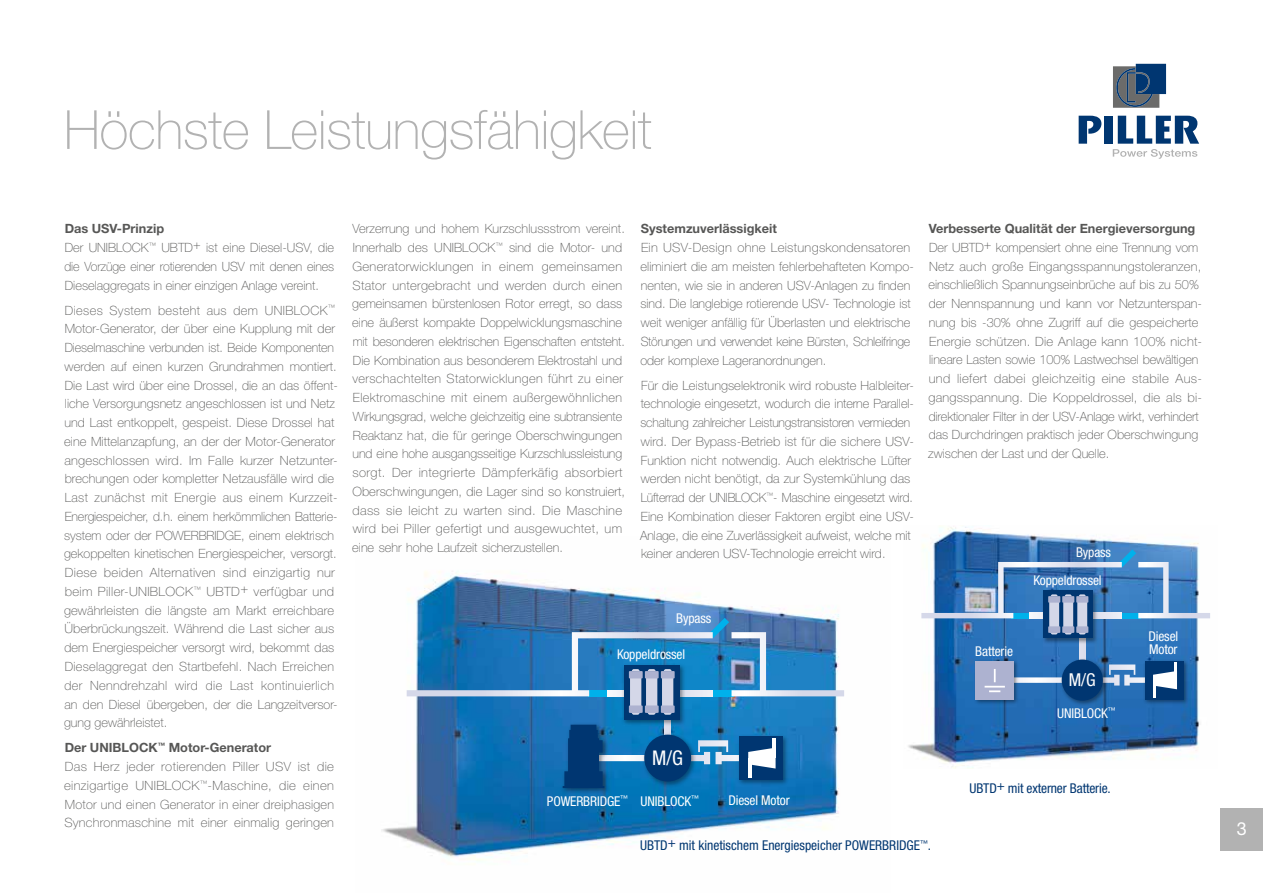
<style>
.page{position:relative;width:1263px;height:893px;background:#fff}
.page>*{position:absolute;margin:0;border:0;box-sizing:border-box;transform-origin:0 0}
.t1{font:100 54px "Helvetica Neue";letter-spacing:-.01em;color:#b2b2b2}
.t2{font:condensed 20.25px "Helvetica Neue";color:#fff}
.t3{font:18px "Helvetica Neue";color:#fff}
.t4{font:condensed 17.85px "Helvetica Neue";color:#fff}
.t5{font:condensed 13.5px/13.5px "Helvetica Neue";letter-spacing:-.01em;color:#fff}
.t6{font:condensed 13.5px "Helvetica Neue";color:#003671}
.t7{font:100 12.75px/18.8px "Helvetica Neue";letter-spacing:.005em;color:#575756}
.t8{font:700 12.75px "Helvetica Neue";color:#575756}
.s1{font-weight:700}
</style>
<div class="page">
<svg style="left:1079px;top:116px;width:22px;height:28px"></svg>
<div style="left:1104px;top:116px;width:9px;height:28px;background:#003671"></div>
<svg style="left:1113px;top:116px;width:86px;height:43px"></svg>
<svg style="left:1113px;top:64px;width:53px;height:44px;background:#48607a"></svg>
<img style="left:381px;top:571px;width:463px;height:290px">
<img style="left:620px;top:696px;width:67px;height:29px">
<div style="left:624px;top:666px;width:55px;height:54px;background:#003671"></div>
<div style="left:630px;top:673px;width:11px;height:40px;background:#d4d7e8;border-radius:2px"></div>
<svg style="left:632px;top:713px;width:7px;height:2px"></svg>
<div style="left:629px;top:705px;width:14px;height:8px;background:#adb2d0"></div>
<div style="left:646px;top:673px;width:11px;height:40px;background:#d4d7e8;border-radius:2px"></div>
<svg style="left:648px;top:713px;width:7px;height:2px"></svg>
<div style="left:645px;top:705px;width:14px;height:8px;background:#adb2d0"></div>
<div style="left:662px;top:673px;width:11px;height:40px;background:#d4d7e8;border-radius:2px"></div>
<svg style="left:407px;top:618px;width:437px;height:78px;background:#478abe"></svg>
<svg style="left:664px;top:713px;width:7px;height:2px"></svg>
<div style="left:661px;top:671px;width:14px;height:7px;background:#adb2d0"></div>
<div style="left:661px;top:705px;width:14px;height:8px;background:#adb2d0"></div>
<img style="left:775px;top:732px;width:16px;height:56px">
<div style="left:739px;top:736px;width:44px;height:44px;background:#003671"></div>
<img style="left:559px;top:721px;width:53px;height:75px">
<svg style="left:563px;top:725px;width:212px;height:63px;background:#206ba4"></svg>
<img style="left:908px;top:527px;width:302px;height:241px">
<div style="left:1079px;top:625px;width:6px;height:54px;background:#dddfed"></div>
<img style="left:1040px;top:618px;width:59px;height:27px">
<svg style="left:1044px;top:618px;width:49px;height:20px"></svg>
<div style="left:1049px;top:598px;width:10px;height:35px;background:#d4d7e8;border-radius:2px"></div>
<div style="left:1048px;top:626px;width:12px;height:7px;background:#adb2d0"></div>
<div style="left:1063px;top:598px;width:10px;height:35px;background:#d4d7e8;border-radius:2px"></div>
<div style="left:1062px;top:626px;width:12px;height:7px;background:#adb2d0"></div>
<div style="left:1077px;top:598px;width:10px;height:35px;background:#d4d7e8;border-radius:2px"></div>
<svg style="left:921px;top:549px;width:289px;height:69px;background:#6191c2"></svg>
<div style="left:1076px;top:596px;width:12px;height:7px;background:#adb2d0"></div>
<div style="left:1076px;top:626px;width:12px;height:7px;background:#adb2d0"></div>
<img style="left:1058px;top:656px;width:52px;height:51px">
<div style="left:1062px;top:659px;width:41px;height:42px;background:#003671;border-radius:50%"></div>
<img style="left:972px;top:658px;width:49px;height:48px">
<div style="left:976px;top:661px;width:38px;height:38px;background:#adb2d0"></div>
<img style="left:1142px;top:658px;width:48px;height:48px">
<div style="left:1145px;top:661px;width:38px;height:38px;background:#003671"></div>
<hr style="left:984px;top:686px;width:21px;height:2px;background:#fff">
<svg style="left:989px;top:664px;width:188px;height:28px"></svg>
<hr style="left:1153px;top:680px;width:3px;height:18px;background:#fff">
<hr style="left:1174px;top:663px;width:3px;height:17px;background:#fff">
<div style="left:1220px;top:808px;width:43px;height:42px;background:#b2b2b2"></div>
<h1 class="t1" style="left:64px;top:100px;width:590px">Höchste Leistungsfähigkeit</h1>
<p class="t7" style="left:64px;top:219px;width:271px"><span class="s1">Das USV-Prinzip<br></span>Der UNIBLOCK<sup>™</sup> UBTD+ ist eine Diesel-USV, die die Vorzüge einer rotierenden USV mit denen eines Dieselaggregats in einer einzigen Anlage vereint.</p>
<p class="t7" style="left:64px;top:301px;width:275px">Dieses System besteht aus dem UNIBLOCK<sup>™ </sup>Motor-Generator, der über eine Kupplung mit der Dieselmaschine verbunden ist. Beide Komponenten werden auf einen kurzen Grundrahmen montiert.<br>Die Last wird über eine Drossel, die an das öffent&shy;liche Versorgungsnetz angeschlossen ist und Netz und Last entkoppelt, gespeist. Diese Drossel hat eine Mittelanzapfung, an der der Motor-Generator angeschlossen wird. Im Falle kurzer Netzunter&shy;brechungen oder kompletter Netzausfälle wird die Last zunächst mit Energie aus einem Kurzzeit-Energiespeicher, d.h. einem herkömmlichen Batterie&shy;system oder der POWERBRIDGE, einem elektrisch gekoppelten kinetischen Energiespeicher, versorgt.<br>Diese beiden Alternativen sind einzigartig nur beim Piller-UNIBLOCK<sup>™</sup> UBTD+ verfügbar und gewährleisten die längste am Markt erreichbare Überbrückungszeit. Während die Last sicher aus dem Energiespeicher versorgt wird, bekommt das Dieselaggregat den Startbefehl. Nach Erreichen der Nenndrehzahl wird die Last kontinuierlich an den Diesel übergeben, der die Langzeitversor&shy;gung gewährleistet.</p>
<p class="t7" style="left:64px;top:738px;width:271px"><span class="s1">Der UNIBLOCK</span><sup>™</sup> <span class="s1">Motor-Generator<br></span>Das Herz jeder rotierenden Piller USV ist die einzigartige UNIBLOCK<sup>™</sup>-Maschine, die einen Motor und einen Generator in einer dreiphasigen Synchronmaschine mit einer einmalig geringen</p>
<p class="t7" style="left:352px;top:219px;width:274px">Verzerrung und hohem Kurzschlussstrom vereint.<br>Innerhalb des UNIBLOCK<sup>™</sup> sind die Motor- und Generatorwicklungen in einem gemeinsamen Stator untergebracht und werden durch einen gemeinsamen bürstenlosen Rotor erregt, so dass eine äußerst kompakte Doppelwicklungsmaschine mit besonderen elektrischen Eigenschaften entsteht.<br>Die Kombination aus besonderem Elektrostahl und verschachtelten Statorwicklungen führt zu einer Elektromaschine mit einem außergewöhnlichen Wirkungsgrad, welche gleichzeitig eine subtransiente Reaktanz hat, die für geringe Oberschwingungen und eine hohe ausgangsseitige Kurzschlussleistung sorgt. Der integrierte Dämpferkäfig absorbiert Oberschwingungen, die Lager sind so konstruiert, dass sie leicht zu warten sind. Die Maschine wird bei Piller gefertigt und ausgewuchtet, um eine sehr hohe Laufzeit sicherzustellen.</p>
<p class="t8" style="left:641px;top:221px;width:137px">Systemzuverlässigkeit</p>
<p class="t7" style="left:640px;top:238px;width:273px">Ein USV-Design ohne Leistungskondensatoren eliminiert die am meisten fehlerbehafteten Kompo&shy;nenten, wie sie in anderen USV-Anlagen zu finden sind. Die langlebige rotierende USV- Technologie ist weit weniger anfällig für Überlasten und elektrische Störungen und verwendet keine Bürsten, Schleifringe oder komplexe Lageranordnungen.</p>
<p class="t7" style="left:640px;top:376px;width:276px">Für die Leistungselektronik wird robuste Halbleiter&shy;technologie eingesetzt, wodurch die interne Parallel&shy;schaltung zahlreicher Leistungstransistoren vermieden wird. Der Bypass-Betrieb ist für die sichere USV-Funktion nicht notwendig. Auch elektrische Lüfter werden nicht benötigt, da zur Systemkühlung das Lüfterrad der UNIBLOCK<sup>™</sup>- Maschine eingesetzt wird.<br>Eine Kombination dieser Faktoren ergibt eine USV-Anlage, die eine Zuverlässigkeit aufweist, welche mit keiner anderen USV-Technologie erreicht wird.</p>
<p class="t5" style="left:676px;top:611px;width:37px">Bypass</p>
<p class="t5" style="left:617px;top:647px;width:70px">Koppeldrossel</p>
<h2 class="t2" style="left:652px;top:746px;width:32px">M/G</h2>
<p class="t5" style="left:547px;top:794px;width:153px">POWERBRIDGE<sup>™</sup> UNIBLOCK<sup>™</sup></p>
<p class="t5" style="left:728px;top:794px;width:63px">Diesel Motor</p>
<p class="t8" style="left:929px;top:221px;width:268px">Verbesserte Qualität der Energieversorgung</p>
<p class="t7" style="left:928px;top:238px;width:275px">Der UBTD+ kompensiert ohne eine Trennung vom Netz auch große Eingangsspannungstoleranzen, einschließlich Spannungseinbrüche auf bis zu 50% der Nennspannung und kann vor Netzunterspan&shy;nung bis -30% ohne Zugriff auf die gespeicherte Energie schützen. Die Anlage kann 100% nicht&shy;lineare Lasten sowie 100% Lastwechsel bewältigen und liefert dabei gleichzeitig eine stabile Aus&shy;gangsspannung. Die Koppeldrossel, die als bi&shy;direktionaler Filter in der USV-Anlage wirkt, verhindert das Durchdringen praktisch jeder Oberschwingung zwischen der Last und der Quelle.</p>
<p class="t5" style="left:1076px;top:545px;width:37px">Bypass</p>
<p class="t5" style="left:1033px;top:573px;width:70px">Koppeldrossel</p>
<p class="t5" style="left:975px;top:644px;width:39px">Batterie</p>
<h3 class="t4" style="left:1069px;top:670px;width:29px">M/G</h3>
<p class="t5" style="left:1057px;top:706px;width:60px">UNIBLOCK<sup>™</sup></p>
<p class="t6" style="left:969px;top:780px;width:143px">UBTD+ mit externer Batterie.</p>
<p class="t5" style="left:1148px;top:629px;width:31px">Diesel<br>Motor</p>
<p class="t6" style="left:640px;top:838px;width:293px">UBTD+ mit kinetischem Energiespeicher POWERBRIDGE<sup>™</sup>.</p>
<h3 class="t3" style="left:1237px;top:818px;width:12px">3</h3>
</div>
